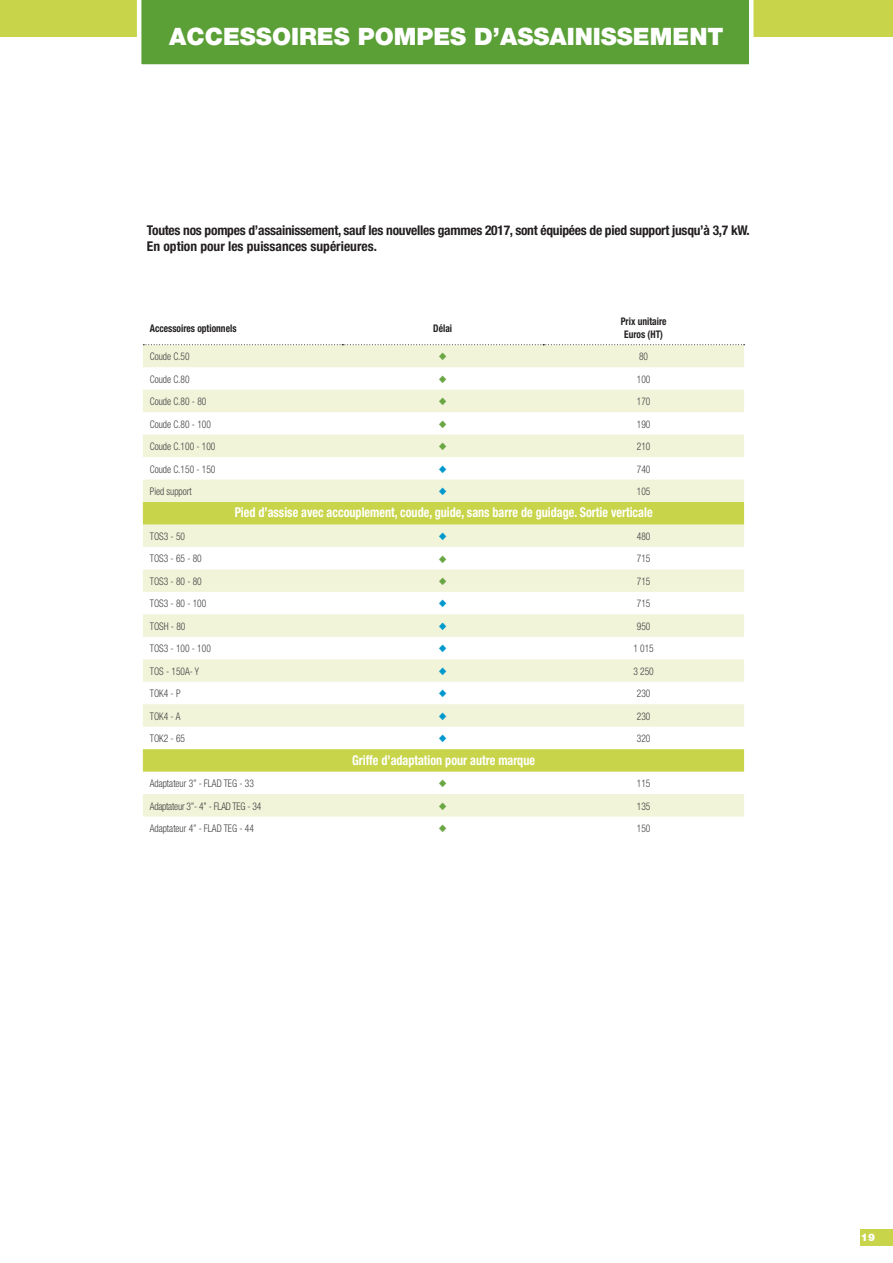
<style>
.page{position:relative;width:893px;height:1263px;background:#fff}
.page>*{position:absolute;margin:0;border:0;box-sizing:border-box;transform-origin:0 0}
.t1{font:900 24px "Helvetica Neue";color:#fff}
.t2{font:700 condensed 13.5px/16.2px "Helvetica Neue";letter-spacing:-.02em;color:#231f20}
.t3{font:700 condensed 13.5px "Helvetica Neue";color:#fff;scale:.9 1}
.t4{font:300 condensed 10.5px "Helvetica Neue";color:#3e3e3f;scale:.9 1}
.t5{font:700 condensed 10.5px/12.6px "Helvetica Neue";color:#231f20;text-align:center;scale:.9 1}
.t6{font:300 condensed 10.5px "Helvetica Neue";letter-spacing:-.02em;color:#3e3e3f;scale:.9 1}
.t7{font:900 10.5px "Helvetica Neue";color:#fff}
</style>
<div class="page">
<svg style="left:143px;top:345px;width:601px;height:471px;fill:#f1f4d9"></svg>
<svg style="left:143px;top:502px;width:601px;height:270px"></svg>
<svg style="left:143px;top:344px;width:602px;height:1px"></svg>
<div style="left:0;top:0;width:893px;height:36px;background:#c8d54a"></div>
<div style="left:137px;top:0;width:616px;height:65px;background:#5b9f37"></div>
<div style="left:860px;top:1229px;width:33px;height:17px;background:#c8d54a"></div>
<svg style="left:439px;top:353px;width:7px;height:7px"></svg>
<svg style="left:439px;top:375px;width:7px;height:8px"></svg>
<svg style="left:439px;top:398px;width:7px;height:7px"></svg>
<svg style="left:439px;top:420px;width:7px;height:8px"></svg>
<svg style="left:439px;top:443px;width:7px;height:7px"></svg>
<svg style="left:439px;top:465px;width:7px;height:8px"></svg>
<svg style="left:439px;top:488px;width:7px;height:7px"></svg>
<svg style="left:439px;top:533px;width:7px;height:7px"></svg>
<svg style="left:439px;top:555px;width:7px;height:8px"></svg>
<svg style="left:439px;top:577px;width:7px;height:8px"></svg>
<svg style="left:439px;top:600px;width:7px;height:8px"></svg>
<svg style="left:439px;top:622px;width:7px;height:8px"></svg>
<svg style="left:439px;top:645px;width:7px;height:7px"></svg>
<svg style="left:439px;top:667px;width:7px;height:8px"></svg>
<svg style="left:439px;top:690px;width:7px;height:7px"></svg>
<svg style="left:439px;top:712px;width:7px;height:8px"></svg>
<svg style="left:439px;top:735px;width:7px;height:7px"></svg>
<svg style="left:439px;top:780px;width:7px;height:7px"></svg>
<svg style="left:439px;top:802px;width:7px;height:8px"></svg>
<h1 class="t1" style="left:169px;top:22px;width:556px">ACCESSOIRES POMPES D’ASSAINISSEMENT</h1>
<p class="t2" style="left:147px;top:222px;width:604px">Toutes nos pompes d’assainissement, sauf les nouvelles gammes 2017, sont équipées de pied support jusqu’à 3,7 kW.<br>En option pour les puissances supérieures.</p>
<p class="t5" style="left:150px;top:321px;width:98px">Accessoires optionnels</p>
<p class="t5" style="left:433px;top:321px;width:22px">Délai</p>
<p class="t5" style="left:621px;top:315px;width:52px">Prix unitaire<br>Euros (HT)</p>
<p class="t4" style="left:150px;top:350px;width:46px">Coude C.50</p>
<p class="t4" style="left:639px;top:350px;width:12px">80</p>
<p class="t4" style="left:150px;top:373px;width:46px">Coude C.80</p>
<p class="t4" style="left:637px;top:373px;width:17px">100</p>
<p class="t4" style="left:150px;top:395px;width:64px">Coude C.80 - 80</p>
<p class="t4" style="left:637px;top:395px;width:17px">170</p>
<p class="t4" style="left:150px;top:418px;width:69px">Coude C.80 - 100</p>
<p class="t4" style="left:637px;top:418px;width:17px">190</p>
<p class="t4" style="left:150px;top:440px;width:74px">Coude C.100 - 100</p>
<p class="t4" style="left:637px;top:440px;width:17px">210</p>
<p class="t4" style="left:150px;top:463px;width:74px">Coude C.150 - 150</p>
<p class="t4" style="left:637px;top:463px;width:17px">740</p>
<p class="t4" style="left:150px;top:485px;width:48px">Pied support</p>
<p class="t4" style="left:637px;top:485px;width:17px">105</p>
<p class="t4" style="left:150px;top:530px;width:41px">TOS3 - 50</p>
<p class="t4" style="left:637px;top:530px;width:17px">480</p>
<p class="t4" style="left:150px;top:553px;width:59px">TOS3 - 65 - 80</p>
<p class="t4" style="left:637px;top:553px;width:17px">715</p>
<p class="t4" style="left:150px;top:575px;width:59px">TOS3 - 80 - 80</p>
<p class="t4" style="left:637px;top:575px;width:17px">715</p>
<p class="t4" style="left:150px;top:598px;width:64px">TOS3 - 80 - 100</p>
<p class="t4" style="left:637px;top:598px;width:17px">715</p>
<p class="t4" style="left:150px;top:620px;width:41px">TOSH - 80</p>
<p class="t4" style="left:637px;top:620px;width:17px">950</p>
<p class="t4" style="left:150px;top:642px;width:69px">TOS3 - 100 - 100</p>
<p class="t4" style="left:633px;top:642px;width:24px">1 015</p>
<p class="t4" style="left:150px;top:665px;width:56px">TOS - 150A- Y</p>
<p class="t4" style="left:633px;top:665px;width:24px">3 250</p>
<p class="t4" style="left:150px;top:687px;width:36px">TOK4 - P</p>
<p class="t4" style="left:637px;top:687px;width:17px">230</p>
<p class="t4" style="left:150px;top:710px;width:35px">TOK4 - A</p>
<p class="t4" style="left:637px;top:710px;width:17px">230</p>
<p class="t4" style="left:150px;top:732px;width:41px">TOK2 - 65</p>
<p class="t4" style="left:637px;top:732px;width:17px">320</p>
<p class="t4" style="left:150px;top:777px;width:117px">Adaptateur 3’’ - FLAD TEG - 33</p>
<p class="t4" style="left:637px;top:777px;width:17px">115</p>
<p class="t6" style="left:150px;top:800px;width:126px">Adaptateur 3’’- 4’’ - FLAD TEG - 34</p>
<p class="t4" style="left:637px;top:800px;width:17px">135</p>
<p class="t4" style="left:150px;top:822px;width:117px">Adaptateur 4’’ - FLAD TEG - 44</p>
<p class="t4" style="left:637px;top:822px;width:17px">150</p>
<p class="t3" style="left:235px;top:503px;width:466px">Pied d’assise avec accouplement, coude, guide, sans barre de guidage. Sortie verticale</p>
<p class="t3" style="left:352px;top:752px;width:205px">Griffe d’adaptation pour autre marque</p>
<p class="t7" style="left:861px;top:1231px;width:16px">19</p>
</div>
